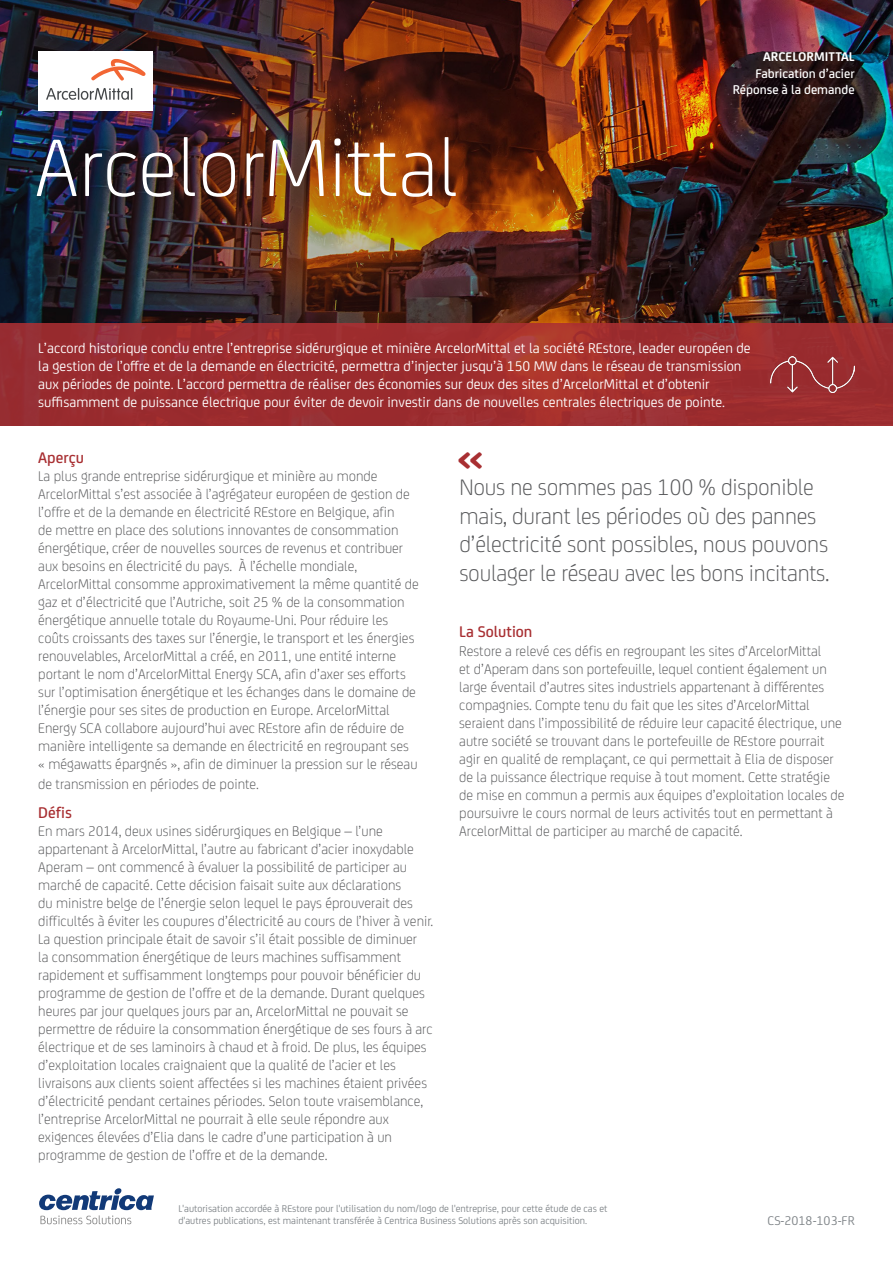
<style>
.page{position:relative;width:893px;height:1263px;background:#fff}
.page>*{position:absolute;margin:0;border:0;box-sizing:border-box;transform-origin:0 0}
.Header_Headline_Whit{font:300 87px "FS Joey Pro";color:#fff}
.Body_copy{font:500 49.5px "FS Joey Pro";color:#a82f32}
.t1{font:300 24px/28.5px "FS Joey Pro";letter-spacing:-.01em;color:#57585a}
.Body_copy_sub-head{font:500 16.5px "FS Joey Pro";color:#a82f32}
.Body_copy-2{font:500 16.5px "FS Joey Pro";color:#a82f32}
.Body_copy-3{font:300 15px/18px "FS Joey Pro";color:#57585a}
.Header_sub-head{font:15px/18px "FS Joey Pro";color:#fff}
.Bullets_text{font:500 13.5px/16.5px "FS Joey Pro";color:#fff;text-align:right}
.Bullets_text-2{font:13.5px "FS Joey Pro";color:#7e8387}
.Footer_text{font:10.5px/12px "FS Joey Pro";color:#7e8387}
.s1{font-weight:700}
</style>
<div class="page">
<img style="left:0;top:0;width:893px;height:323px">
<svg style="left:0;top:323px;width:893px;height:102px;background:#9d2d2f"></svg>
<div style="left:38px;top:51px;width:115px;height:59px;background:#fff"></div>
<svg style="left:91px;top:59px;width:55px;height:22px"></svg>
<svg style="left:46px;top:88px;width:86px;height:12px"></svg>
<img style="left:770px;top:357px;width:85px;height:35px">
<svg style="left:39px;top:1188px;width:115px;height:36px"></svg>
<p class="Header_Headline_Whit" style="left:34px;top:106px;width:426px">ArcelorMittal</p>
<p class="Bullets_text" style="left:733px;top:48px;width:124px"><span class="s1">ARCELORMITTAL<br></span>Fabrication d’acier<br>Réponse à la demande</p>
<p class="Header_sub-head" style="left:38px;top:338px;width:714px">L’accord historique conclu entre l’entreprise sidérurgique et minière ArcelorMittal et la société REstore, leader européen de la gestion de l’offre et de la demande en électricité, permettra d’injecter jusqu’à 150 MW dans le réseau de transmission aux périodes de pointe. L’accord permettra de réaliser des économies sur deux des sites d’ArcelorMittal et d’obtenir suffisamment de puissance électrique pour éviter de devoir investir dans de nouvelles centrales électriques de pointe.</p>
<p class="Body_copy_sub-head" style="left:38px;top:446px;width:47px">Aperçu</p>
<p class="Body_copy-3" style="left:38px;top:466px;width:382px">La plus grande entreprise sidérurgique et minière au monde ArcelorMittal s’est associée à l’agrégateur européen de gestion de l’offre et de la demande en électricité REstore en Belgique, afin<br>de mettre en place des solutions innovantes de consommation énergétique, créer de nouvelles sources de revenus et contribuer aux besoins en électricité du pays. À l’échelle mondiale, ArcelorMittal consomme approximativement la même quantité de gaz et d’électricité que l’Autriche, soit 25 % de la consommation énergétique annuelle totale du Royaume-Uni. Pour réduire les coûts croissants des taxes sur l’énergie, le transport et les énergies renouvelables, ArcelorMittal a créé, en 2011, une entité interne portant le nom d’ArcelorMittal Energy SCA, afin d’axer ses efforts sur l’optimisation énergétique et les échanges dans le domaine de l’énergie pour ses sites de production en Europe. ArcelorMittal Energy SCA collabore aujourd’hui avec REstore afin de réduire de manière intelligente sa demande en électricité en regroupant ses « mégawatts épargnés », afin de diminuer la pression sur le réseau</p>
<p class="Body_copy-3" style="left:38px;top:774px;width:222px">de transmission en périodes de pointe.</p>
<p class="Body_copy_sub-head" style="left:38px;top:801px;width:35px">Défis</p>
<p class="Body_copy-3" style="left:38px;top:821px;width:396px">En mars 2014, deux usines sidérurgiques en Belgique – l’une appartenant à ArcelorMittal, l’autre au fabricant d’acier inoxydable Aperam – ont commencé à évaluer la possibilité de participer au marché de capacité. Cette décision faisait suite aux déclarations<br>du ministre belge de l’énergie selon lequel le pays éprouverait des difficultés à éviter les coupures d’électricité au cours de l’hiver à venir.<br>La question principale était de savoir s’il était possible de diminuer<br>la consommation énergétique de leurs machines suffisamment rapidement et suffisamment longtemps pour pouvoir bénéficier du programme de gestion de l’offre et de la demande. Durant quelques heures par jour quelques jours par an, ArcelorMittal ne pouvait se permettre de réduire la consommation énergétique de ses fours à arc électrique et de ses laminoirs à chaud et à froid. De plus, les équipes d’exploitation locales craignaient que la qualité de l’acier et les livraisons aux clients soient affectées si les machines étaient privées d’électricité pendant certaines périodes. Selon toute vraisemblance, l’entreprise ArcelorMittal ne pourrait à elle seule répondre aux exigences élevées d’Elia dans le cadre d’une participation à un programme de gestion de l’offre et de la demande.</p>
<p class="Body_copy" style="left:457px;top:420px;width:28px">«</p>
<p class="t1" style="left:459px;top:471px;width:372px">Nous ne sommes pas 100 % disponible mais, durant les périodes où des pannes d’électricité sont possibles, nous pouvons soulager le réseau avec les bons incitants.</p>
<p class="Body_copy-2" style="left:459px;top:620px;width:75px">La Solution</p>
<p class="Body_copy-3" style="left:459px;top:641px;width:387px">Restore a relevé ces défis en regroupant les sites d’ArcelorMittal<br>et d’Aperam dans son portefeuille, lequel contient également un large éventail d’autres sites industriels appartenant à différentes compagnies. Compte tenu du fait que les sites d’ArcelorMittal seraient dans l’impossibilité de réduire leur capacité électrique, une autre société se trouvant dans le portefeuille de REstore pourrait agir en qualité de remplaçant, ce qui permettait à Elia de disposer de la puissance électrique requise à tout moment. Cette stratégie de mise en commun a permis aux équipes d’exploitation locales de poursuivre le cours normal de leurs activités tout en permettant à ArcelorMittal de participer au marché de capacité.</p>
<p class="Footer_text" style="left:179px;top:1202px;width:430px">L'autorisation accordée à REstore pour l'utilisation du nom/logo de l'entreprise, pour cette étude de cas et d'autres publications, est maintenant transférée à Centrica Business Solutions après son acquisition.</p>
<p class="Bullets_text-2" style="left:767px;top:1211px;width:89px">CS-2018-103-FR</p>
</div>
